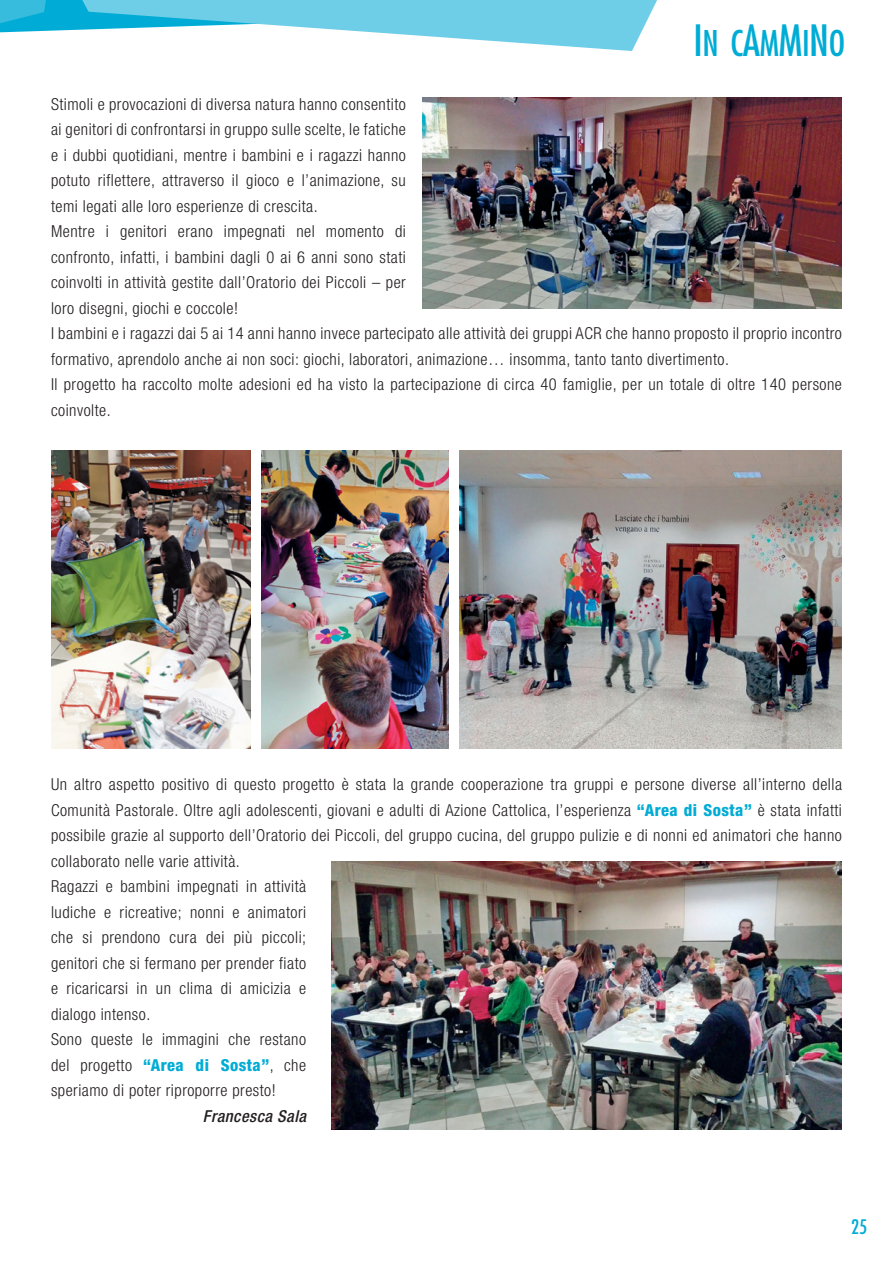
<style>
.page{position:relative;width:893px;height:1263px;background:#fff}
.page>*{position:absolute;margin:0;border:0;box-sizing:border-box;transform-origin:0 0}
.t1{font:condensed 34.5px "Futura";color:#00acd5}
.t2{font:condensed 19.5px "Futura";color:#00acd5}
.t3{font:300 condensed 16.5px/25.5px "Helvetica Neue LT Std";letter-spacing:.03em;color:#231f20}
.t4{font:italic 500 condensed 16.5px "Helvetica Neue LT Std";letter-spacing:.03em;color:#231f20}
.s1{font-size:42px}
.s2{font-weight:800;color:#00acd5}
</style>
<div class="page">
<svg style="left:0;top:0;width:657px;height:51px"></svg>
<img style="left:423px;top:98px;width:419px;height:210px">
<img style="left:459px;top:451px;width:383px;height:297px">
<img style="left:51px;top:451px;width:200px;height:297px">
<img style="left:261px;top:451px;width:188px;height:297px">
<img style="left:332px;top:861px;width:510px;height:268px">
<h1 class="t1" style="left:693px;top:21px;width:153px"><span class="s1">I</span>N C<span class="s1">A</span>M<span class="s1">M</span>I<span class="s1">N</span>O</h1>
<p class="t3" style="left:51px;top:91px;width:792px">Stimoli e provocazioni di diversa natura hanno consentito<br>ai genitori di confrontarsi in gruppo sulle scelte, le fatiche<br>e i dubbi quotidiani, mentre i bambini e i ragazzi hanno<br>potuto riflettere, attraverso il gioco e l’animazione, su<br>temi legati alle loro esperienze di crescita.<br>Mentre i genitori erano impegnati nel momento di<br>confronto, infatti, i bambini dagli 0 ai 6 anni sono stati<br>coinvolti in attività gestite dall’Oratorio dei Piccoli – per<br>loro disegni, giochi e coccole!<br>I bambini e i ragazzi dai 5 ai 14 anni hanno invece partecipato alle attività dei gruppi ACR che hanno proposto il proprio incontro formativo, aprendolo anche ai non soci: giochi, laboratori, animazione… insomma, tanto tanto divertimento.<br>Il progetto ha raccolto molte adesioni ed ha visto la partecipazione di circa 40 famiglie, per un totale di oltre 140 persone coinvolte.</p>
<p class="t3" style="left:51px;top:772px;width:792px">Un altro aspetto positivo di questo progetto è stata la grande cooperazione tra gruppi e persone diverse all’interno della Comunità Pastorale. Oltre agli adolescenti, giovani e adulti di Azione Cattolica, l’esperienza <span class="s2">“Area di Sosta”</span> è stata infatti possibile grazie al supporto dell’Oratorio dei Piccoli, del gruppo cucina, del gruppo pulizie e di nonni ed animatori che hanno collaborato nelle varie attività.<br>Ragazzi e bambini impegnati in attività<br>ludiche e ricreative; nonni e animatori<br>che si prendono cura dei più piccoli;<br>genitori che si fermano per prender fiato<br>e ricaricarsi in un clima di amicizia e<br>dialogo intenso.<br>Sono queste le immagini che restano<br>del progetto <span class="s2">“Area di Sosta”</span>, che<br>speriamo di poter riproporre presto!</p>
<p class="t4" style="left:203px;top:1106px;width:105px">Francesca Sala</p>
<p class="t2" style="left:851px;top:1214px;width:18px">25</p>
</div>
